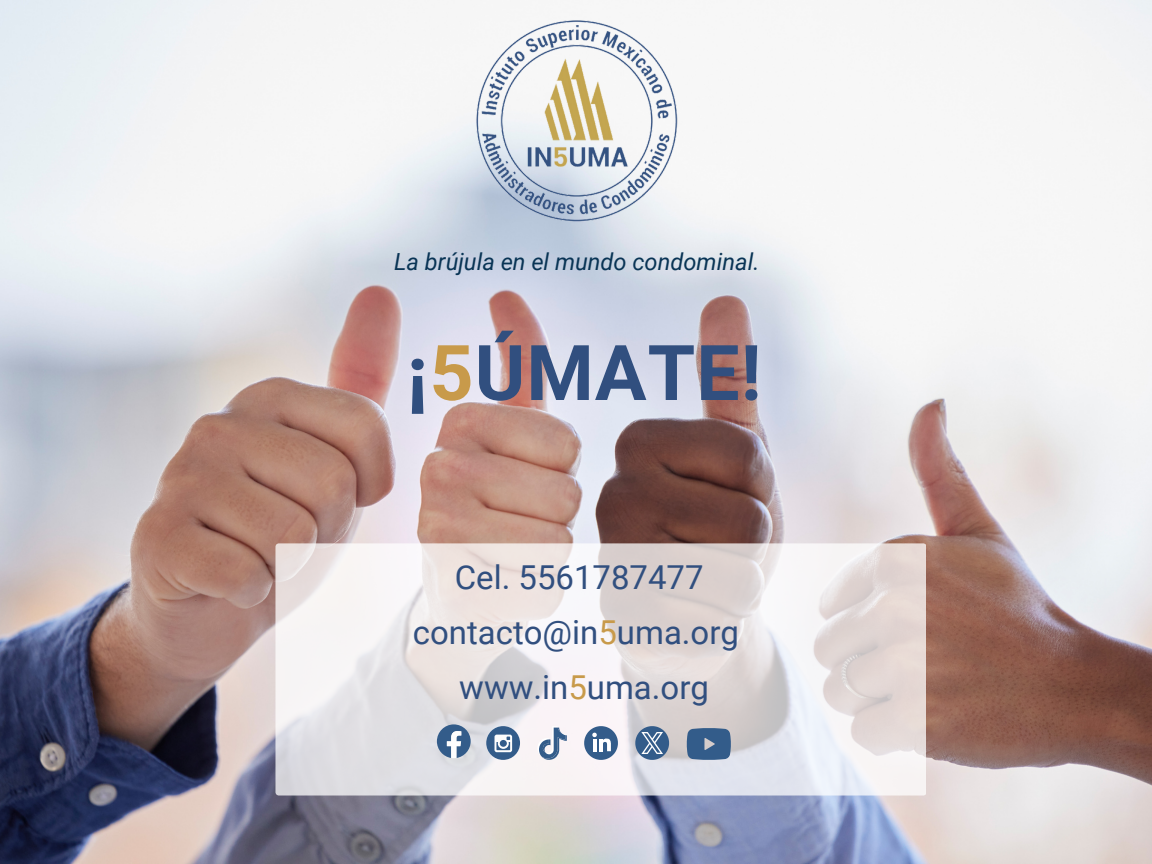
<style>
.page{position:relative;width:1152px;height:864px;background:#fff}
.page>*{position:absolute;margin:0;border:0;box-sizing:border-box;transform-origin:0 0}
.t1{font:700 76.95px "Roboto";letter-spacing:.015em;color:#314f7f}
.t2{font:33px/54.9px "Roboto";color:#314f7f;text-align:center}
.t3{font:italic 23.55px "Roboto";color:#093455}
.s1{color:#c89a4a}
</style>
<div class="page">
<img style="left:0;top:0;width:1152px;height:864px">
<img style="left:466px;top:12px;width:219px;height:219px">
<svg style="left:275px;top:543px;width:651px;height:253px"></svg>
<svg style="left:486px;top:726px;width:34px;height:34px"></svg>
<svg style="left:495px;top:735px;width:17px;height:17px"></svg>
<svg style="left:584px;top:726px;width:34px;height:34px"></svg>
<svg style="left:437px;top:724px;width:34px;height:34px"></svg>
<svg style="left:635px;top:726px;width:34px;height:34px"></svg>
<svg style="left:537px;top:726px;width:30px;height:34px"></svg>
<svg style="left:686px;top:728px;width:45px;height:32px"></svg>
<p class="t3" style="left:394px;top:249px;width:367px">La brújula en el mundo condominal.</p>
<h1 class="t1" style="left:407px;top:329px;width:356px">¡<span class="s1">5</span>ÚMATE!</h1>
<p class="t2" style="left:413px;top:550px;width:328px">Cel. 5561787477 contacto@in<span class="s1">5</span>uma.org</p>
<p class="t2" style="left:459px;top:660px;width:251px">www.in<span class="s1">5</span>uma.org</p>
</div>
